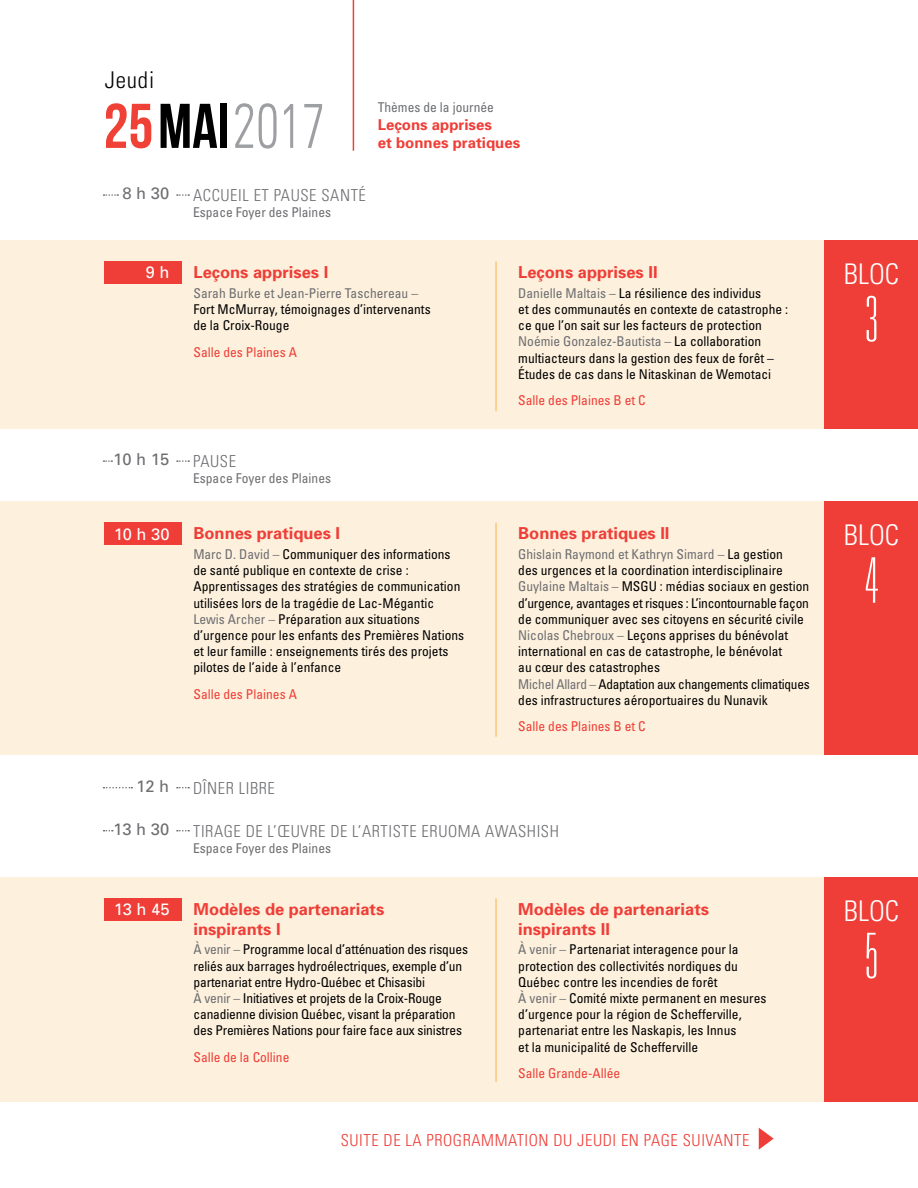
<style>
.page{position:relative;width:918px;height:1188px;background:#fff}
.page>*{position:absolute;margin:0;border:0;box-sizing:border-box;transform-origin:0 0}
.t1{font:300 condensed 63px "Univers";color:#9d9fa2;scale:.8 1}
.t2{font:100 ultra-condensed 63px "Univers";color:#fff}
.t3{font:300 condensed 28.5px "Univers";color:#fff}
.t4{font:300 condensed 23.1px "Univers";color:#000}
.t5{font:700 16.5px/19.8px "Univers";color:#ef3e37}
.t6{font:300 condensed 16.5px "Univers";letter-spacing:.035em;color:#6d6e71}
.t7{font:300 condensed 16.5px "Univers";letter-spacing:.035em;color:#ef3e37}
.t8{font:16.5px "Univers";color:#6d6e71}
.t9{font:16.5px "Univers";color:#fff}
.t10{font:700 15px/18px "Univers";color:#ef3e37}
.t11{font:condensed 13.5px/16.2px "Univers";color:#000}
.t12{font:condensed 13.5px "Univers";color:#6d6e71}
.t13{font:condensed 13.5px "Univers";color:#ef3e37}
.s1{font-family:"Bebas Neue";font-weight:400;font-stretch:normal;color:#ef4136}
.s2{font-family:"Bebas Neue";font-weight:400;font-stretch:normal;color:#000}
.s3{color:#6d6e71}
</style>
<div class="page">
<div style="left:0;top:240px;width:918px;height:189px;background:#fdf0dd"></div>
<div style="left:0;top:501px;width:918px;height:254px;background:#fdf0dd"></div>
<hr style="left:353px;top:0;width:1px;height:151px;background:#ef4136">
<svg style="left:759px;top:1128px;width:15px;height:22px"></svg>
<svg style="left:177px;top:194px;width:12px;height:2px"></svg>
<svg style="left:104px;top:194px;width:14px;height:2px"></svg>
<svg style="left:177px;top:460px;width:12px;height:2px"></svg>
<svg style="left:104px;top:460px;width:8px;height:2px"></svg>
<svg style="left:104px;top:787px;width:28px;height:1px"></svg>
<div style="left:0;top:877px;width:918px;height:225px;background:#fdf0dd"></div>
<div style="left:104px;top:898px;width:78px;height:22px;background:#ef3e37"></div>
<hr style="left:495px;top:898px;width:2px;height:184px;background:#f4a11e">
<div style="left:825px;top:877px;width:93px;height:225px;background:#ef3e37"></div>
<div style="left:104px;top:261px;width:78px;height:22px;background:#ef3e37"></div>
<div style="left:104px;top:523px;width:78px;height:22px;background:#ef3e37"></div>
<hr style="left:495px;top:261px;width:2px;height:150px;background:#f4a11e">
<hr style="left:495px;top:523px;width:2px;height:214px;background:#f4a11e">
<div style="left:825px;top:240px;width:93px;height:189px;background:#ef3e37"></div>
<div style="left:825px;top:501px;width:93px;height:254px;background:#ef3e37"></div>
<h3 class="t4" style="left:105px;top:66px;width:51px">JEUDI</h3>
<h1 class="t1" style="left:103px;top:88px;width:278px"><span class="s1">25</span> <span class="s2">MAI</span> 2017</h1>
<p class="t12" style="left:378px;top:98px;width:118px">Thèmes de la journée</p>
<p class="t10" style="left:378px;top:115px;width:144px">Leçons apprises<br>et bonnes pratiques</p>
<p class="t8" style="left:122px;top:183px;width:48px">8 h 30</p>
<p class="t6" style="left:193px;top:185px;width:10px">ACCUE</p>
<p class="t6" style="left:238px;top:185px;width:129px">IL ET PAUSE SANTÉ</p>
<p class="t12" style="left:193px;top:204px;width:139px">Espace Foyer des Plaines</p>
<p class="t9" style="left:146px;top:262px;width:25px">9 h</p>
<p class="t5" style="left:194px;top:262px;width:136px">Leçons apprises I</p>
<p class="t12" style="left:194px;top:284px;width:226px">Sarah Burke et Jean-Pierre Taschereau –</p>
<p class="t11" style="left:194px;top:301px;width:239px">Fort McMurray, témoignages d’intervenants de la Croix-Rouge</p>
<p class="t13" style="left:194px;top:343px;width:105px">Salle des Plaines A</p>
<p class="t5" style="left:518px;top:262px;width:141px">Leçons apprises II</p>
<p class="t11" style="left:518px;top:285px;width:271px"><span class="s3">Danielle Maltais –</span> La résilience des individus<br>et des communautés en contexte de catastrophe : ce que l’on sait sur les facteurs de protection <span class="s3">Noémie Gonzalez-Bautista –</span> La collaboration multiacteurs dans la gestion des feux de forêt – Études de cas dans le Nitaskinan de Wemotaci</p>
<p class="t13" style="left:518px;top:392px;width:129px">Salle des Plaines B et C</p>
<h2 class="t3" style="left:844px;top:257px;width:53px">BLOC</h2>
<h1 class="t2" style="left:864px;top:287px;width:16px">3</h1>
<p class="t8" style="left:113px;top:449px;width:57px">10 h 15</p>
<p class="t6" style="left:193px;top:451px;width:43px">PAUSE</p>
<p class="t12" style="left:193px;top:470px;width:139px">Espace Foyer des Plaines</p>
<p class="t9" style="left:114px;top:524px;width:57px">10 h 30</p>
<p class="t5" style="left:194px;top:523px;width:148px">Bonnes pratiques I</p>
<p class="t11" style="left:194px;top:546px;width:272px"><span class="s3">Marc D. David –</span> Communiquer des informations de santé publique en contexte de crise :<br>Apprentissages des stratégies de communication utilisées lors de la tragédie de Lac-Mégantic <span class="s3">Lewis Archer –</span> Préparation aux situations d’urgence pour les enfants des Premières Nations et leur famille : enseignements tirés des projets pilotes de l’aide à l’enfance</p>
<p class="t13" style="left:194px;top:686px;width:105px">Salle des Plaines A</p>
<p class="t5" style="left:518px;top:523px;width:153px">Bonnes pratiques II</p>
<p class="t11" style="left:518px;top:546px;width:293px"><span class="s3">Ghislain Raymond et Kathryn Simard –</span> La gestion<br>des urgences et la coordination interdisciplinaire <span class="s3">Guylaine Maltais –</span> MSGU : médias sociaux en gestion d’urgence, avantages et risques : L’incontournable façon de communiquer avec ses citoyens en sécurité civile <span class="s3">Nicolas Chebroux –</span> Leçons apprises du bénévolat international en cas de catastrophe, le bénévolat<br>au cœur des catastrophes<br><span class="s3">Michel Allard –</span> Adaptation aux changements climatiques des infrastructures aéroportuaires du Nunavik</p>
<p class="t13" style="left:518px;top:718px;width:129px">Salle des Plaines B et C</p>
<h2 class="t3" style="left:844px;top:518px;width:53px">BLOC</h2>
<h1 class="t2" style="left:864px;top:548px;width:16px">4</h1>
<p class="t8" style="left:136px;top:776px;width:35px">12 h</p>
<p class="t8" style="left:113px;top:819px;width:57px">13 h 30</p>
<p class="t6" style="left:193px;top:778px;width:82px">DÎNER LIBRE</p>
<p class="t6" style="left:193px;top:821px;width:367px">TIRAGE DE L’ŒUVRE DE L’ARTISTE ERUOMA AWASHISH</p>
<p class="t12" style="left:193px;top:839px;width:139px">Espace Foyer des Plaines</p>
<p class="t9" style="left:114px;top:899px;width:57px">13 h 45</p>
<h2 class="t3" style="left:844px;top:893px;width:53px">BLOC</h2>
<h1 class="t2" style="left:864px;top:924px;width:16px">5</h1>
<p class="t5" style="left:194px;top:898px;width:192px">Modèles de partenariats inspirants I</p>
<p class="t11" style="left:194px;top:941px;width:276px"><span class="s3">À venir –</span> Programme local d’atténuation des risques reliés aux barrages hydroélectriques, exemple d’un partenariat entre Hydro-Québec et Chisasibi<br><span class="s3">À venir –</span> Initiatives et projets de la Croix-Rouge canadienne division Québec, visant la préparation des Premières Nations pour faire face aux sinistres</p>
<p class="t13" style="left:194px;top:1048px;width:97px">Salle de la Colline</p>
<p class="t5" style="left:518px;top:898px;width:192px">Modèles de partenariats inspirants II</p>
<p class="t11" style="left:518px;top:941px;width:250px"><span class="s3">À venir –</span> Partenariat interagence pour la protection des collectivités nordiques du Québec contre les incendies de forêt<br><span class="s3">À venir –</span> Comité mixte permanent en mesures d’urgence pour la région de Schefferville, partenariat entre les Naskapis, les Innus<br>et la municipalité de Schefferville</p>
<p class="t13" style="left:518px;top:1065px;width:103px">Salle Grande-Allée</p>
<p class="t7" style="left:341px;top:1130px;width:408px">SU ITE DE LA PROGRAMMATION DU JEUD I EN PAGE SUIVANTE</p>
</div>
